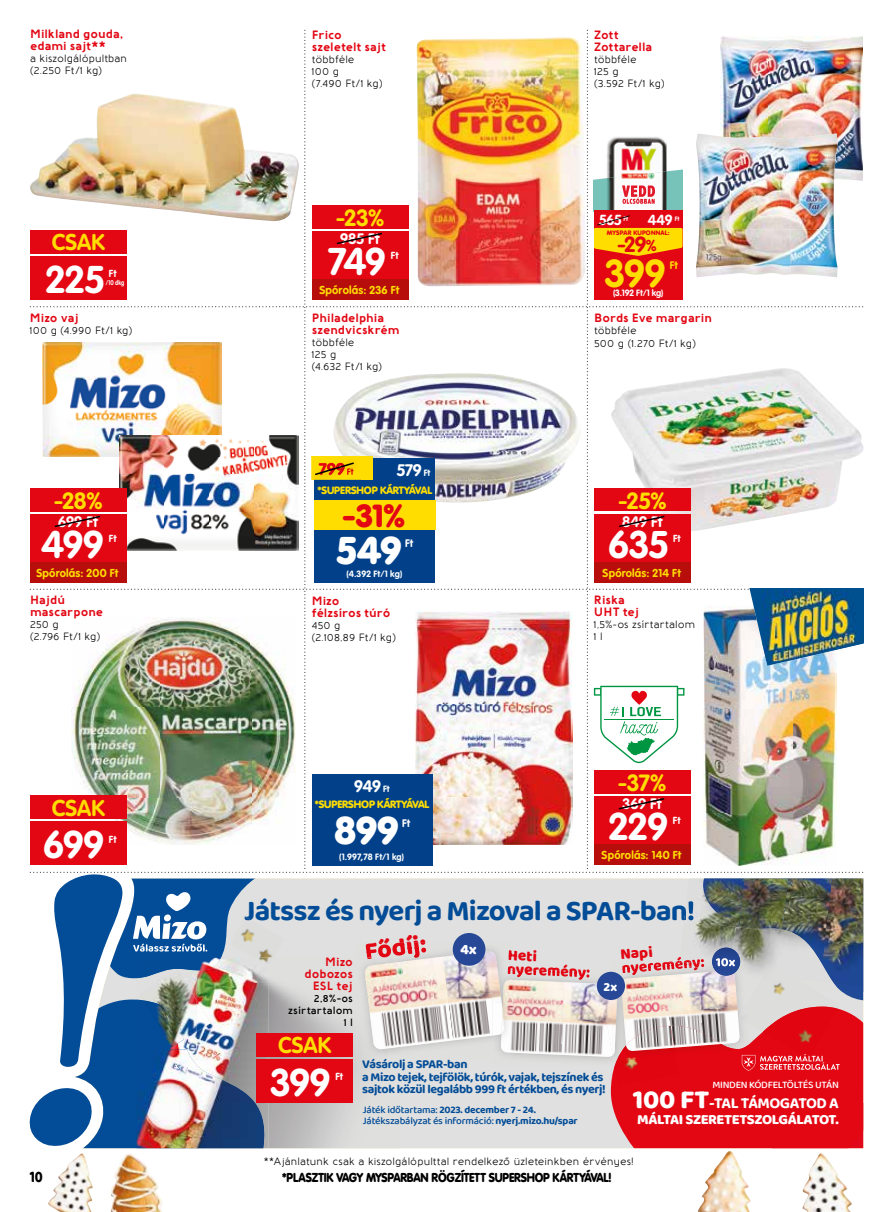
<style>
.page{position:relative;width:893px;height:1212px;background:#fff}
.page>*{position:absolute;margin:0;border:0;box-sizing:border-box;transform-origin:0 0}
.t1{font:700 38.4px "VAG Rounded Next";color:#fd0}
.t2{font:700 38.1px "VAG Rounded Next";letter-spacing:-.005em;color:#fff}
.t3{font:900 38.1px "VAG Rounded Next";letter-spacing:.005em;color:#fff}
.t4{font:700 37.95px "VAG Rounded Next";color:#fff}
.t5{font:900 31.5px "VAG Rounded Next";color:#e30613}
.t6{font:700 29.4px "Baloo Thambi 2";letter-spacing:-.03em;color:#034c97}
.t7{font:800 24.75px "Baloo Thambi 2";color:#e30613}
.t8{font:700 23.1px "VAG Rounded Next";letter-spacing:-.005em;color:#fd0}
.t9{font:700 22.5px "VAG Rounded Next";color:#fd0}
.t10{font:700 21.6px "VAG Rounded Next";color:#e30613}
.t11{font:700 16.5px "VAG Rounded Next";letter-spacing:-.015em;color:#fff}
.t12{font:16.5px "Baloo";color:#000;scale:.8 1}
.t13{font:700 15.6px "Baloo Thambi 2";letter-spacing:-.03em;color:#fff}
.t14{font:800 15.45px/14.2px "Baloo Thambi 2";color:#e30613}
.t15{font:700 15px "VAG Rounded Next";letter-spacing:.01em;color:#fff}
.t16{font:800 14.55px "Baloo Thambi 2";letter-spacing:-.03em;color:#fff}
.t17{font:700 14.4px "VAG Rounded Next";color:#fff}
.t18{font:900 12.75px "VAG Rounded Next";letter-spacing:-.02em;color:#000;scale:.9 1}
.t19{font:800 12.75px "Baloo Thambi 2";color:#fff}
.t20{font:700 12.45px/12.5px "Baloo Thambi 2";letter-spacing:-.03em;color:#034c97}
.t21{font:700 12px/12px "Baufra";color:#e30613}
.t22{font:700 11.4px "VAG Rounded Next";letter-spacing:.015em;color:#fd0}
.t23{font:700 11.25px "VAG Rounded Next";letter-spacing:.015em;color:#fd0}
.t24{font:700 10.8px "VAG Rounded Next";color:#fff}
.t25{font:700 10.8px "VAG Rounded Next";color:#fd0}
.t26{font:500 10.5px/12px "Baufra";letter-spacing:.01em;color:#000}
.t27{font:900 10.5px "VAG Rounded Next";letter-spacing:-.015em;color:#fd0}
.t28{font:600 10.5px/12px "Baufra";letter-spacing:.01em;color:#000;text-align:right}
.t29{font:500 10.35px/10.5px "Baloo Thambi 2";letter-spacing:-.02em;color:#034c97}
.t30{font:500 10.2px "Baloo Thambi 2";letter-spacing:-.03em;color:#fff}
.t31{font:700 10.2px "VAG Rounded Next";letter-spacing:.02em;color:#fff}
.t32{font:700 10.05px "VAG Rounded Next";color:#fff}
.t33{font:700 9px "VAG Rounded Next";letter-spacing:.015em;color:#fff}
.t34{font:700 6.75px "VAG Rounded Next";color:#fff;scale:.8 1}
.t35{font:900 6.45px "VAG Rounded Next";letter-spacing:.025em;color:#e30613}
.t36{font:700 6.3px "VAG Rounded Next";color:#fff}
.s1{font-size:9px}
.s2{font-size:15.6px}
.s3{font-weight:700}
.s4{font-weight:800;font-size:26.85px}
</style>
<div class="page">
<img style="left:698px;top:1151px;width:53px;height:61px">
<img style="left:111px;top:1154px;width:52px;height:58px">
<img style="left:802px;top:1153px;width:50px;height:59px">
<img style="left:48px;top:1153px;width:45px;height:59px">
<img style="left:29px;top:30px;width:834px;height:1118px">
<p class="t21" style="left:30px;top:27px;width:95px">Milkland gouda, edami sajt**</p>
<p class="t26" style="left:30px;top:52px;width:98px">a kiszolgálópultban (2.250 Ft/1 kg)</p>
<h3 class="t9" style="left:52px;top:227px;width:55px">CSAK</h3>
<h2 class="t2" style="left:46px;top:254px;width:60px">225</h2>
<p class="t31" style="left:109px;top:266px;width:9px">Ft</p>
<p class="t34" style="left:106px;top:278px;width:24px">/10 dkg</p>
<p class="t21" style="left:30px;top:311px;width:50px">Mizo vaj</p>
<p class="t26" style="left:30px;top:324px;width:104px">100 g (4.990 Ft/1 kg)</p>
<h3 class="t8" style="left:54px;top:486px;width:50px">-28%</h3>
<h2 class="t2" style="left:41px;top:520px;width:64px">499</h2>
<p class="t31" style="left:109px;top:532px;width:9px">Ft</p>
<p class="t22" style="left:36px;top:566px;width:84px">Spórolás: 200 Ft</p>
<h3 class="t15" style="left:58px;top:512px;width:41px">699 Ft</h3>
<p class="t21" style="left:30px;top:593px;width:75px">Hajdú mascarpone</p>
<p class="t26" style="left:30px;top:618px;width:72px">250 g<br>(2.796 Ft/1 kg)</p>
<h3 class="t9" style="left:52px;top:793px;width:55px">CSAK</h3>
<h2 class="t2" style="left:44px;top:820px;width:62px">699</h2>
<p class="t31" style="left:109px;top:832px;width:9px">Ft</p>
<h3 class="t12" style="left:30px;top:1167px;width:18px">10</h3>
<p class="t21" style="left:312px;top:28px;width:76px">Frico szeletelt sajt</p>
<p class="t26" style="left:312px;top:53px;width:72px">többféle<br>100 g<br>(7.490 Ft/1 kg)</p>
<h3 class="t8" style="left:336px;top:203px;width:50px">-23%</h3>
<h2 class="t2" style="left:328px;top:237px;width:59px">749</h2>
<p class="t31" style="left:391px;top:249px;width:9px">Ft</p>
<p class="t22" style="left:319px;top:283px;width:82px">Spórolás: 236 Ft</p>
<h3 class="t15" style="left:340px;top:229px;width:41px">985 Ft</h3>
<p class="t21" style="left:312px;top:311px;width:89px">Philadelphia szendvicskrém</p>
<p class="t26" style="left:312px;top:336px;width:72px">többféle<br>125 g<br>(4.632 Ft/1 kg)</p>
<h3 class="t11" style="left:397px;top:460px;width:35px">579 <span class="s1">Ft</span></h3>
<p class="t27" style="left:318px;top:483px;width:116px">*SUPERSHOP KÁRTYÁVAL</p>
<h3 class="t5" style="left:342px;top:494px;width:64px">-31%</h3>
<h2 class="t3" style="left:337px;top:524px;width:66px">549</h2>
<p class="t24" style="left:405px;top:536px;width:10px">Ft</p>
<p class="t33" style="left:346px;top:568px;width:58px">(4.392 Ft/1 kg)</p>
<p class="t21" style="left:312px;top:594px;width:80px">Mizo félzsíros túró</p>
<p class="t26" style="left:312px;top:619px;width:86px">450 g<br>(2.108,89 Ft/1 kg)</p>
<p class="t21" style="left:594px;top:28px;width:60px">Zott<br>Zottarella</p>
<p class="t26" style="left:594px;top:53px;width:72px">többféle<br>125 g<br>(3.592 Ft/1 kg)</p>
<h3 class="t17" style="left:599px;top:210px;width:24px">565</h3>
<p class="t36" style="left:623px;top:215px;width:6px">Ft</p>
<h3 class="t17" style="left:648px;top:210px;width:26px">449</h3>
<p class="t36" style="left:675px;top:215px;width:6px">Ft</p>
<h3 class="t10" style="left:617px;top:231px;width:41px">-29<span class="s2">%</span></h3>
<p class="t33" style="left:613px;top:287px;width:52px">(3.192 Ft/1 kg)</p>
<p class="t35" style="left:607px;top:228px;width:64px">MYSPAR KUPONNAL:</p>
<h1 class="t1" style="left:605px;top:248px;width:62px">399</h1>
<p class="t25" style="left:670px;top:258px;width:10px">Ft</p>
<p class="t21" style="left:594px;top:311px;width:120px">Bords Eve margarin</p>
<p class="t26" style="left:594px;top:324px;width:103px;line-height:12.6px">többféle<br>500 g (1.270 Ft/1 kg)</p>
<h3 class="t8" style="left:618px;top:486px;width:50px">-25%</h3>
<h3 class="t4" style="left:608px;top:520px;width:61px">635</h3>
<p class="t32" style="left:673px;top:532px;width:9px">Ft</p>
<p class="t23" style="left:603px;top:566px;width:80px">Spórolás: 214 Ft</p>
<h3 class="t15" style="left:622px;top:512px;width:42px">849 Ft</h3>
<p class="t21" style="left:594px;top:593px;width:47px">Riska<br>UHT tej</p>
<p class="t26" style="left:594px;top:618px;width:103px">1,5%-os zsírtartalom<br>1 l</p>
<h3 class="t11" style="left:354px;top:775px;width:37px">949 <span class="s1">Ft</span></h3>
<h3 class="t8" style="left:618px;top:768px;width:50px">-37%</h3>
<h2 class="t2" style="left:609px;top:802px;width:61px">229</h2>
<p class="t31" style="left:673px;top:814px;width:9px">Ft</p>
<p class="t22" style="left:602px;top:848px;width:81px">Spórolás: 140 Ft</p>
<p class="t27" style="left:315px;top:797px;width:116px">*SUPERSHOP KÁRTYÁVAL</p>
<h2 class="t3" style="left:334px;top:804px;width:66px">899</h2>
<p class="t24" style="left:402px;top:816px;width:10px">Ft</p>
<p class="t33" style="left:339px;top:851px;width:66px">(1.997,78 Ft/1 kg)</p>
<h3 class="t15" style="left:622px;top:794px;width:41px">369 Ft</h3>
<h3 class="t6" style="left:244px;top:890px;width:453px">Játssz és nyerj a Mizoval a SPAR-ban!</h3>
<h3 class="t14" style="left:620px;top:948px;width:34px;rotate:-5deg">Napi</h3>
<h3 class="t7" style="left:363px;top:934px;width:63px;rotate:-7deg">Fődíj:</h3>
<h3 class="t14" style="left:508px;top:948px;width:85px;rotate:2deg">Heti nyeremény:</h3>
<p class="t21" style="left:304px;top:955px;width:50px;text-align:right">Mizo dobozos<br>ESL tej</p>
<p class="t28" style="left:288px;top:992px;width:66px">2,8%-os zsírtartalom<br>1 l</p>
<p class="t19" style="left:604px;top:978px;width:15px">2x</p>
<h3 class="t9" style="left:278px;top:1031px;width:55px">CSAK</h3>
<h2 class="t2" style="left:270px;top:1058px;width:61px">399</h2>
<p class="t31" style="left:335px;top:1070px;width:9px">Ft</p>
<p class="t20" style="left:362px;top:1058px;width:245px">Vásárolj a SPAR-ban<br>a Mizo tejek, tejfölök, túrók, vajak, tejszínek és sajtok közül legalább 999 ft értékben, és nyerj!</p>
<p class="t29" style="left:363px;top:1105px;width:216px">Játék időtartama: <span class="s3">2023. december 7 - 24.<br></span>Játékszabályzat és információ: <span class="s3">nyerj.mizo.hu/spar</span></p>
<p class="t30" style="left:712px;top:1078px;width:128px">MINDEN KÓDFELTÖLTÉS UTÁN</p>
<h3 class="t13" style="left:633px;top:1091px;width:208px"><span class="s4">100 FT</span>-TAL TÁMOGATOD A</h3>
<h3 class="t16" style="left:637px;top:1109px;width:203px">MÁLTAI SZERETETSZOLGÁLATOT.</h3>
<p class="t26" style="left:264px;top:1155px;width:371px">**Ajánlatunk csak a kiszolgálópulttal rendelkező üzleteinkben érvényes!</p>
<p class="t18" style="left:282px;top:1169px;width:368px">* PLASZTIK VAGY MYSPARBAN RÖGZÍTETT SUPERSHOP KÁRTYÁVAL!</p>
</div>
